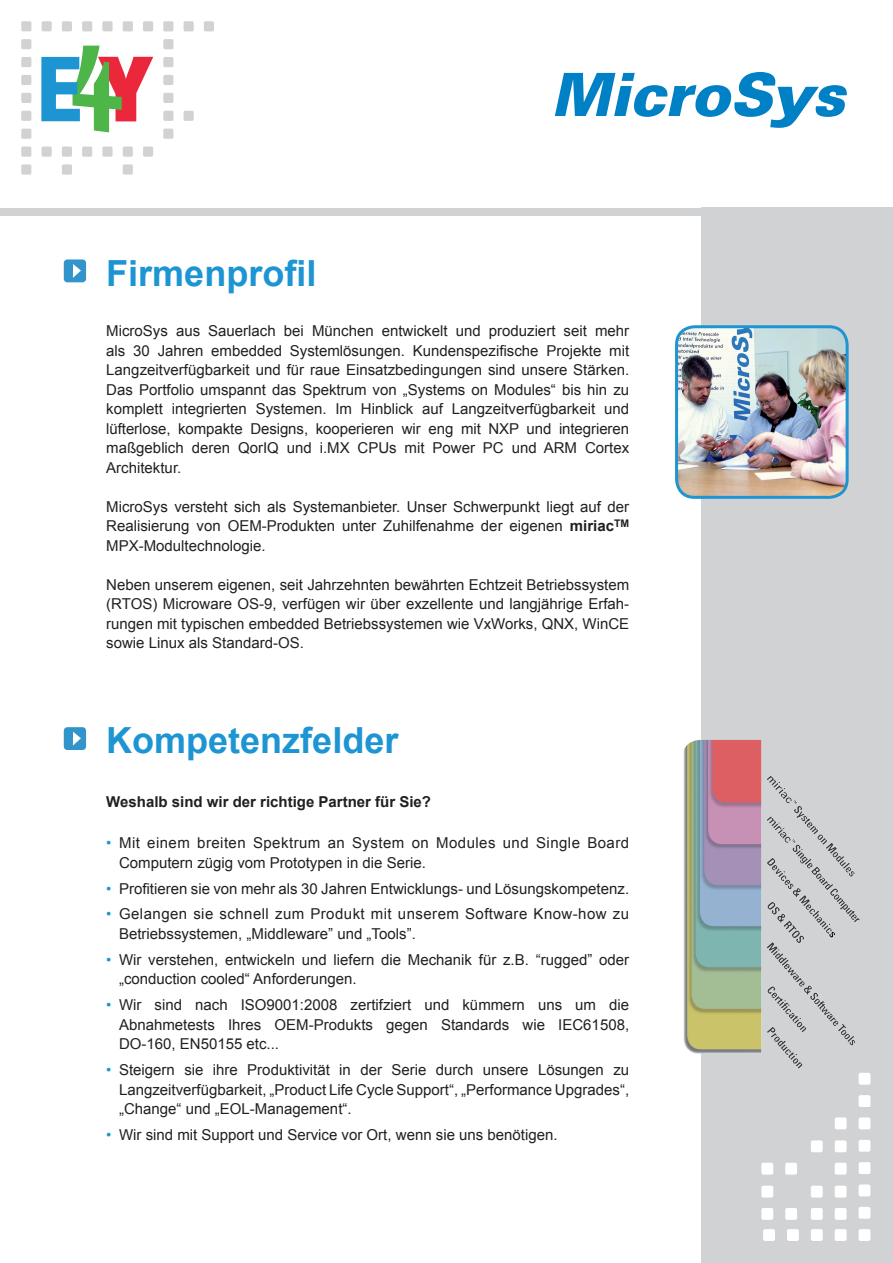
<style>
.page{position:relative;width:893px;height:1263px;background:#fff}
.page>*{position:absolute;margin:0;border:0;box-sizing:border-box;transform-origin:0 0}
.t1{font:700 36px "Arial";color:#1d95d3}
.t2{font:15px/19.5px "Arial";color:#231f20;text-align:justify}
.t3{font:15px/19.5px "Arial";letter-spacing:.03em;color:#231f20}
.t4{font:700 15px "Arial";color:#231f20}
.s1{font-weight:700}
.s2{color:#1d95d3}
</style>
<div class="page">
<div style="left:702px;top:208px;width:191px;height:1055px;background:#d1d2d4"></div>
<div style="left:21px;top:129px;width:10px;height:10px;background:#d1d2d4;border-radius:2px"></div>
<div style="left:21px;top:147px;width:10px;height:10px;background:#d1d2d4;border-radius:2px"></div>
<div style="left:21px;top:164px;width:10px;height:11px;background:#d1d2d4;border-radius:2px"></div>
<div style="left:0;top:208px;width:702px;height:8px;background:#d1d2d4"></div>
<div style="left:21px;top:111px;width:10px;height:10px;background:#d1d2d4;border-radius:2px"></div>
<div style="left:21px;top:93px;width:10px;height:10px;background:#d1d2d4;border-radius:2px"></div>
<div style="left:21px;top:21px;width:10px;height:10px;background:#d1d2d4;border-radius:2px"></div>
<div style="left:21px;top:57px;width:10px;height:10px;background:#d1d2d4;border-radius:2px"></div>
<div style="left:21px;top:39px;width:10px;height:10px;background:#d1d2d4;border-radius:2px"></div>
<div style="left:21px;top:75px;width:10px;height:10px;background:#d1d2d4;border-radius:2px"></div>
<div style="left:42px;top:21px;width:10px;height:10px;background:#d1d2d4;border-radius:2px"></div>
<div style="left:143px;top:21px;width:10px;height:10px;background:#d1d2d4;border-radius:2px"></div>
<div style="left:62px;top:147px;width:10px;height:10px;background:#d1d2d4;border-radius:2px"></div>
<div style="left:82px;top:147px;width:10px;height:10px;background:#d1d2d4;border-radius:2px"></div>
<div style="left:102px;top:147px;width:11px;height:10px;background:#d1d2d4;border-radius:2px"></div>
<div style="left:123px;top:147px;width:10px;height:10px;background:#d1d2d4;border-radius:2px"></div>
<div style="left:143px;top:147px;width:10px;height:10px;background:#d1d2d4;border-radius:2px"></div>
<div style="left:62px;top:164px;width:10px;height:11px;background:#d1d2d4;border-radius:2px"></div>
<div style="left:123px;top:164px;width:10px;height:11px;background:#d1d2d4;border-radius:2px"></div>
<div style="left:42px;top:147px;width:10px;height:10px;background:#d1d2d4;border-radius:2px"></div>
<div style="left:163px;top:111px;width:10px;height:10px;background:#d1d2d4;border-radius:2px"></div>
<div style="left:184px;top:111px;width:10px;height:10px;background:#d1d2d4;border-radius:2px"></div>
<div style="left:62px;top:21px;width:10px;height:10px;background:#d1d2d4;border-radius:2px"></div>
<div style="left:82px;top:21px;width:10px;height:10px;background:#d1d2d4;border-radius:2px"></div>
<div style="left:102px;top:21px;width:11px;height:10px;background:#d1d2d4;border-radius:2px"></div>
<div style="left:163px;top:21px;width:10px;height:10px;background:#d1d2d4;border-radius:2px"></div>
<div style="left:184px;top:21px;width:10px;height:10px;background:#d1d2d4;border-radius:2px"></div>
<div style="left:204px;top:21px;width:10px;height:10px;background:#d1d2d4;border-radius:2px"></div>
<div style="left:163px;top:57px;width:10px;height:10px;background:#d1d2d4;border-radius:2px"></div>
<div style="left:163px;top:75px;width:10px;height:10px;background:#d1d2d4;border-radius:2px"></div>
<div style="left:163px;top:39px;width:10px;height:10px;background:#d1d2d4;border-radius:2px"></div>
<div style="left:123px;top:21px;width:10px;height:10px;background:#d1d2d4;border-radius:2px"></div>
<div style="left:163px;top:129px;width:10px;height:10px;background:#d1d2d4;border-radius:2px"></div>
<div style="left:163px;top:93px;width:10px;height:10px;background:#d1d2d4;border-radius:2px"></div>
<svg style="left:41px;top:46px;width:112px;height:86px"></svg>
<div style="left:859px;top:1095px;width:11px;height:12px;background:#fff;border-radius:2px"></div>
<div style="left:859px;top:1073px;width:11px;height:12px;background:#fff;border-radius:2px"></div>
<div style="left:859px;top:1117px;width:11px;height:12px;background:#fff;border-radius:2px"></div>
<div style="left:859px;top:1140px;width:11px;height:12px;background:#fff;border-radius:2px"></div>
<div style="left:859px;top:1229px;width:11px;height:12px;background:#fff;border-radius:2px"></div>
<div style="left:859px;top:1184px;width:11px;height:12px;background:#fff;border-radius:2px"></div>
<div style="left:859px;top:1207px;width:11px;height:12px;background:#fff;border-radius:2px"></div>
<div style="left:859px;top:1162px;width:11px;height:12px;background:#fff;border-radius:2px"></div>
<div style="left:835px;top:1229px;width:12px;height:12px;background:#fff;border-radius:2px"></div>
<div style="left:811px;top:1208px;width:12px;height:12px;background:#fff;border-radius:2px"></div>
<div style="left:785px;top:1208px;width:12px;height:12px;background:#fff;border-radius:2px"></div>
<div style="left:761px;top:1208px;width:12px;height:12px;background:#fff;border-radius:2px"></div>
<div style="left:811px;top:1186px;width:12px;height:11px;background:#fff;border-radius:2px"></div>
<div style="left:761px;top:1186px;width:12px;height:11px;background:#fff;border-radius:2px"></div>
<div style="left:785px;top:1163px;width:12px;height:11px;background:#fff;border-radius:2px"></div>
<div style="left:811px;top:1229px;width:12px;height:12px;background:#fff;border-radius:2px"></div>
<div style="left:787px;top:1229px;width:12px;height:12px;background:#fff;border-radius:2px"></div>
<div style="left:763px;top:1229px;width:12px;height:12px;background:#fff;border-radius:2px"></div>
<div style="left:761px;top:1163px;width:12px;height:11px;background:#fff;border-radius:2px"></div>
<div style="left:835px;top:1117px;width:12px;height:12px;background:#fff;border-radius:2px"></div>
<div style="left:811px;top:1140px;width:12px;height:12px;background:#fff;border-radius:2px"></div>
<div style="left:835px;top:1140px;width:12px;height:12px;background:#fff;border-radius:2px"></div>
<div style="left:835px;top:1163px;width:12px;height:11px;background:#fff;border-radius:2px"></div>
<div style="left:835px;top:1186px;width:12px;height:11px;background:#fff;border-radius:2px"></div>
<div style="left:835px;top:1208px;width:12px;height:12px;background:#fff;border-radius:2px"></div>
<div style="left:64px;top:259px;width:22px;height:23px;background:#3294ca;border-radius:4px"></div>
<div style="left:64px;top:727px;width:22px;height:23px;background:#3294ca;border-radius:4px"></div>
<svg style="left:73px;top:264px;width:8px;height:14px"></svg>
<svg style="left:73px;top:732px;width:8px;height:13px"></svg>
<svg style="left:555px;top:72px;width:292px;height:56px"></svg>
<img style="left:683px;top:740px;width:188px;height:339px">
<img style="left:679px;top:329px;width:166px;height:166px">
<div style="left:675px;top:325px;width:174px;height:174px;border:3px solid #1d95d3;border-radius:18px"></div>
<h1 class="t1" style="left:106px;top:249px;width:212px">Firmenprofil</h1>
<p class="t2" style="left:106px;top:321px;width:524px">MicroSys aus Sauerlach bei München entwickelt und produziert seit mehr als 30 Jahren embedded Systemlösungen. Kundenspezifische Projekte mit Langzeitverfügbarkeit und für raue Einsatzbedingungen sind unsere Stärken.<br>Das Portfolio umspannt das Spektrum von „Systems on Modules“ bis hin zu komplett integrierten Systemen. Im Hinblick auf Langzeitverfügbarkeit und lüfterlose, kompakte Designs, kooperieren wir eng mit NXP und integrieren maßgeblich deren QorIQ und i.MX CPUs mit Power PC und ARM Cortex Architektur.</p>
<p class="t2" style="left:106px;top:497px;width:524px">MicroSys versteht sich als Systemanbieter. Unser Schwerpunkt liegt auf der Realisierung von OEM-Produkten unter Zuhilfenahme der eigenen <span class="s1">miriac</span><sup>TM </sup>MPX-Modultechnologie.</p>
<p class="t2" style="left:106px;top:575px;width:524px">Neben unserem eigenen, seit Jahrzehnten bewährten Echtzeit Betriebssystem (RTOS) Microware OS-9, verfügen wir über exzellente und langjährige Erfah&shy;rungen mit typischen embedded Betriebssystemen wie VxWorks, QNX, WinCE sowie Linux als Standard-OS.</p>
<h1 class="t1" style="left:106px;top:717px;width:294px">Kompetenzfelder</h1>
<p class="t4" style="left:106px;top:792px;width:326px">Weshalb sind wir der richtige Partner für Sie?</p>
<p class="t3" style="left:119px;top:833px;width:512px;text-indent:-13px"><span class="s2">•</span> Mit einem breiten Spektrum an System on Modules und Single Board<br>Computern zügig vom Prototypen in die Serie.</p>
<p class="t2" style="left:106px;top:879px;width:524px"><span class="s2">•</span> Profitieren sie von mehr als 30 Jahren Entwicklungs- und Lösungskompetenz.</p>
<p class="t3" style="left:119px;top:904px;width:512px;text-indent:-13px"><span class="s2">•</span> Gelangen sie schnell zum Produkt mit unserem Software Know-how zu<br>Betriebssystemen, „Middleware” und „Tools”.</p>
<p class="t2" style="left:119px;top:950px;width:512px;text-indent:-13px"><span class="s2">•</span> Wir verstehen, entwickeln und liefern die Mechanik für z.B. “rugged” oder „conduction cooled“ Anforderungen.</p>
<p class="t2" style="left:119px;top:995px;width:512px;text-indent:-13px"><span class="s2">•</span> Wir sind nach ISO9001:2008 zertifziert und kümmern uns um die Abnahmetests Ihres OEM-Produkts gegen Standards wie IEC61508, DO-160, EN50155 etc...</p>
<p class="t2" style="left:119px;top:1060px;width:512px;text-indent:-13px"><span class="s2">•</span> Steigern sie ihre Produktivität in der Serie durch unsere Lösungen zu Langzeitverfügbarkeit, „Product Life Cycle Support“, „Performance Upgrades“, „Change“ und „EOL-Management“.</p>
<p class="t2" style="left:106px;top:1125px;width:453px"><span class="s2">•</span> Wir sind mit Support und Service vor Ort, wenn sie uns benötigen.</p>
</div>
